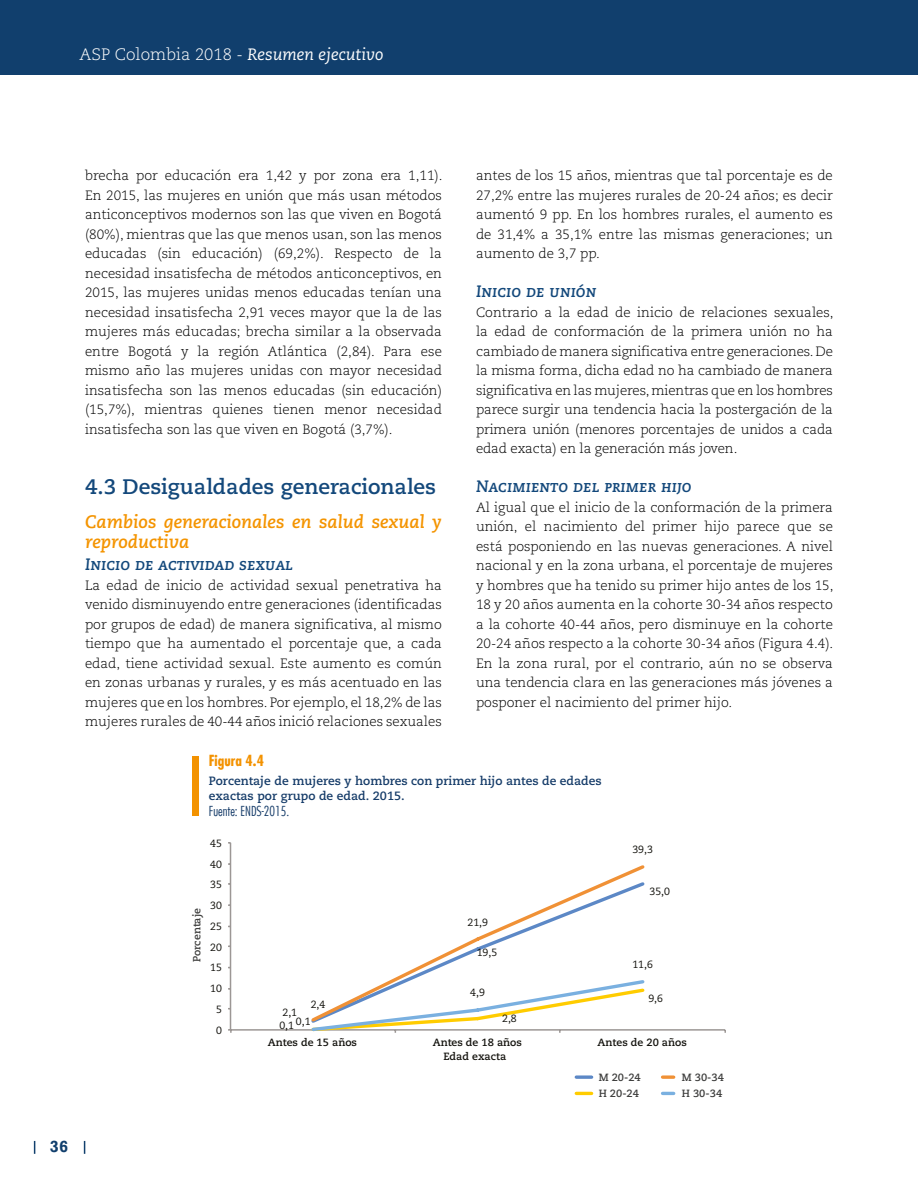
<style>
.page{position:relative;width:918px;height:1188px;background:#fff}
.page>*{position:absolute;margin:0;border:0;box-sizing:border-box;transform-origin:0 0}
.t1{font:700 21px "Caecilia LT";color:#13487b}
.t2{font:italic 700 18px/19.5px "Caecilia LT";color:#f49400}
.t3{font:16.5px "Caecilia Bold Italic SC";color:#13487b}
.t4{font:italic 16.5px "Caecilia LT";color:#fff}
.t5{font:700 16.5px "Rockwell";color:#113f6d}
.t6{font:700 condensed 15px "Futura LT";color:#f39200}
.t7{font:300 13.5px/19.5px "Caecilia LT";color:#000;text-align:justify}
.t8{font:300 condensed 13.5px "Futura LT";color:#163c69}
.t9{font:700 12px/14.4px "Caecilia LT";color:#163c69}
.t10{font:10.5px "Caecilia LT";color:#12110c}
.t11{font:700 10.5px "Caecilia LT";color:#12110c}
.t12{font:700 10.5px "Caecilia LT";color:#3c3c3b}
.s1{font-family:"Caecilia Light Os F";font-style:normal}
.s2{font-weight:300;font-style:normal}
</style>
<div class="page">
<div style="left:0;top:0;width:918px;height:75px;background:#113f6d"></div>
<svg style="left:34px;top:1141px;width:1px;height:13px"></svg>
<svg style="left:84px;top:1141px;width:1px;height:13px"></svg>
<div style="left:192px;top:756px;width:7px;height:60px;background:#f39200"></div>
<hr style="left:230px;top:843px;width:1px;height:187px;background:#9c9795">
<hr style="left:231px;top:1029px;width:494px;height:2px;background:#9c9795">
<svg style="left:395px;top:865px;width:250px;height:113px"></svg>
<svg style="left:309px;top:978px;width:338px;height:55px"></svg>
<svg style="left:576px;top:1075px;width:16px;height:4px"></svg>
<svg style="left:663px;top:1075px;width:11px;height:4px"></svg>
<hr style="left:576px;top:1092px;width:16px;height:3px;background:#fc0">
<svg style="left:663px;top:1092px;width:11px;height:3px"></svg>
<p class="t4" style="left:80px;top:45px;width:305px"><span class="s1">ASP Colombia</span> <span class="s2">2018</span> <span class="s1">-</span> Resumen ejecutivo</p>
<p class="t5" style="left:50px;top:1137px;width:20px">36</p>
<p class="t7" style="left:85px;top:166px;width:359px">brecha por educación era 1,42 y por zona era 1,11).<br>En 2015, las mujeres en unión que más usan métodos anticonceptivos modernos son las que viven en Bogotá (80%), mientras que las que menos usan, son las menos educadas (sin educación) (69,2%). Respecto de la necesidad insatisfecha de métodos anticonceptivos, en 2015, las mujeres unidas menos educadas tenían una necesidad insatisfecha 2,91 veces mayor que la de las mujeres más educadas; brecha similar a la observada entre Bogotá y la región Atlántica (2,84). Para ese mismo año las mujeres unidas con mayor necesidad insatisfecha son las menos educadas (sin educación) (15,7%), mientras quienes tienen menor necesidad insatisfecha son las que viven en Bogotá (3,7%).</p>
<h1 class="t1" style="left:85px;top:474px;width:353px">4.3 Desigualdades generacionales</h1>
<h2 class="t2" style="left:85px;top:513px;width:358px">Cambios generacionales en salud sexual y reproductiva</h2>
<p class="t3" style="left:85px;top:555px;width:209px">Inicio de actividad sexual</p>
<p class="t7" style="left:85px;top:576px;width:358px">La edad de inicio de actividad sexual penetrativa ha venido disminuyendo entre generaciones (identificadas por grupos de edad) de manera significativa, al mismo tiempo que ha aumentado el porcentaje que, a cada edad, tiene actividad sexual. Este aumento es común en zonas urbanas y rurales, y es más acentuado en las mujeres que en los hombres. Por ejemplo, el 18,2% de las mujeres rurales de 40-44 años inició relaciones sexuales</p>
<p class="t7" style="left:476px;top:166px;width:358px">antes de los 15 años, mientras que tal porcentaje es de 27,2% entre las mujeres rurales de 20-24 años; es decir aumentó 9 pp. En los hombres rurales, el aumento es de 31,4% a 35,1% entre las mismas generaciones; un aumento de 3,7 pp.</p>
<p class="t3" style="left:476px;top:282px;width:122px">Inicio de unión</p>
<p class="t7" style="left:476px;top:303px;width:359px">Contrario a la edad de inicio de relaciones sexuales, la edad de conformación de la primera unión no ha cambiado de manera significativa entre generaciones. De la misma forma, dicha edad no ha cambiado de manera significativa en las mujeres, mientras que en los hombres parece surgir una tendencia hacia la postergación de la primera unión (menores porcentajes de unidos a cada edad exacta) en la generación más joven.</p>
<p class="t3" style="left:476px;top:477px;width:217px">Nacimiento del primer hijo</p>
<p class="t7" style="left:476px;top:498px;width:359px">Al igual que el inicio de la conformación de la primera unión, el nacimiento del primer hijo parece que se está posponiendo en las nuevas generaciones. A nivel nacional y en la zona urbana, el porcentaje de mujeres y hombres que ha tenido su primer hijo antes de los 15, 18 y 20 años aumenta en la cohorte 30-34 años respecto a la cohorte 40-44 años, pero disminuye en la cohorte 20-24 años respecto a la cohorte 30-34 años (Figura 4.4).<br>En la zona rural, por el contrario, aún no se observa una tendencia clara en las generaciones más jóvenes a posponer el nacimiento del primer hijo.</p>
<p class="t6" style="left:209px;top:751px;width:57px">Figura 4.4</p>
<p class="t9" style="left:209px;top:774px;width:395px">Porcentaje de mujeres y hombres con primer hijo antes de edades exactas por grupo de edad. 2015.</p>
<p class="t8" style="left:209px;top:803px;width:82px">Fuente: ENDS-2015.</p>
<p class="t10" style="left:210px;top:837px;width:13px">45</p>
<p class="t10" style="left:210px;top:858px;width:13px">40</p>
<p class="t10" style="left:210px;top:879px;width:13px">35</p>
<p class="t10" style="left:210px;top:899px;width:13px">30</p>
<p class="t12" style="left:191px;top:962px;width:56px;rotate:-90deg">Porcentaje</p>
<p class="t10" style="left:210px;top:920px;width:13px">25</p>
<p class="t10" style="left:210px;top:941px;width:13px">20</p>
<p class="t10" style="left:210px;top:962px;width:13px">15</p>
<p class="t10" style="left:210px;top:983px;width:13px">10</p>
<p class="t10" style="left:216px;top:1003px;width:7px">5</p>
<p class="t10" style="left:216px;top:1024px;width:7px">0</p>
<p class="t10" style="left:468px;top:916px;width:22px">21,9</p>
<p class="t10" style="left:477px;top:946px;width:22px">19,5</p>
<p class="t10" style="left:470px;top:986px;width:16px">4,9</p>
<p class="t10" style="left:311px;top:998px;width:16px">2,4</p>
<p class="t10" style="left:283px;top:1006px;width:16px">2,1</p>
<p class="t10" style="left:296px;top:1016px;width:16px">0,1</p>
<p class="t10" style="left:502px;top:1012px;width:16px">2,8</p>
<p class="t10" style="left:279px;top:1019px;width:16px">0,1</p>
<p class="t10" style="left:632px;top:843px;width:22px">39,3</p>
<p class="t10" style="left:650px;top:886px;width:22px">35,0</p>
<p class="t10" style="left:632px;top:959px;width:22px">11,6</p>
<p class="t10" style="left:648px;top:992px;width:16px">9,6</p>
<p class="t11" style="left:268px;top:1036px;width:91px">Antes de 15 años</p>
<p class="t11" style="left:433px;top:1036px;width:91px">Antes de 18 años</p>
<p class="t11" style="left:598px;top:1036px;width:91px">Antes de 20 años</p>
<p class="t11" style="left:443px;top:1050px;width:64px">Edad exacta</p>
<p class="t12" style="left:599px;top:1071px;width:44px">M 20-24</p>
<p class="t12" style="left:682px;top:1071px;width:44px">M 30-34</p>
<p class="t12" style="left:599px;top:1088px;width:42px">H 20-24</p>
<p class="t12" style="left:682px;top:1088px;width:42px">H 30-34</p>
</div>
